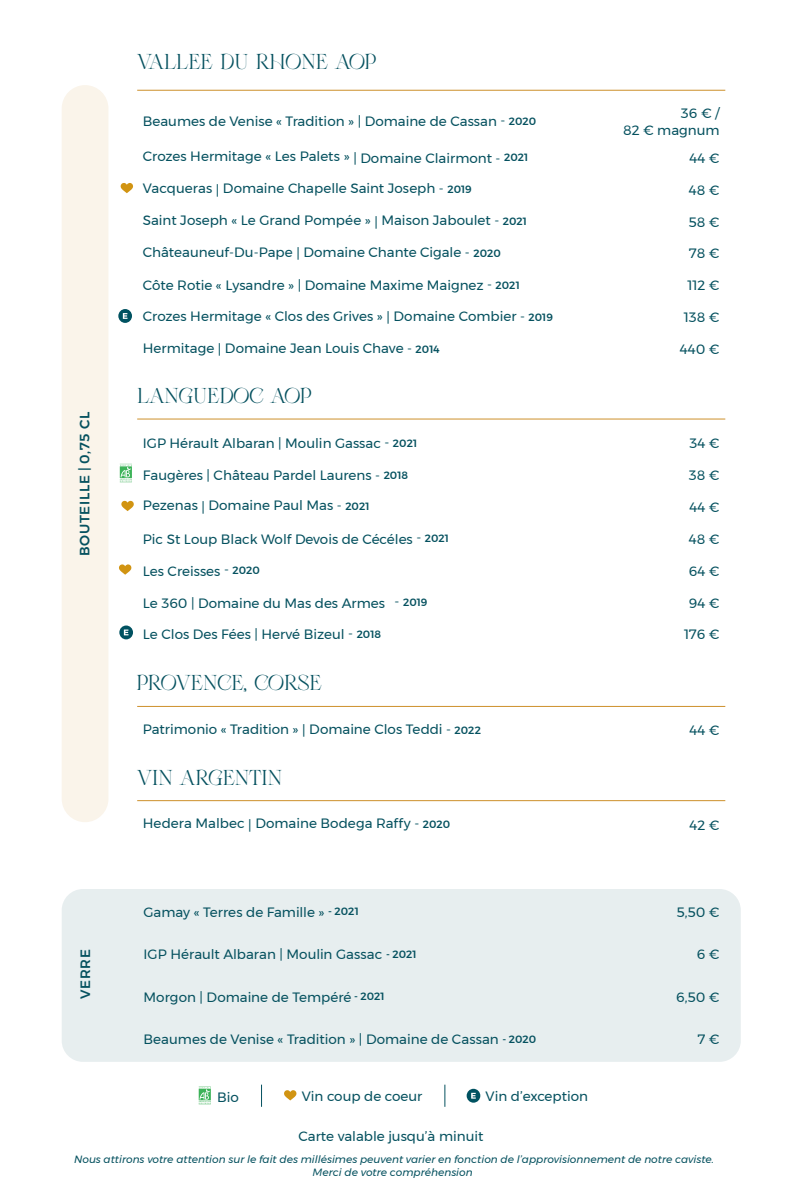
<style>
.page{position:relative;width:787px;height:1191px;background:#fff}
.page>*{position:absolute;margin:0;border:0;box-sizing:border-box;transform-origin:0 0}
.t1{font:24.45px "Glitther Syavina Freebies";color:#05515f}
.t2{font:13.5px/16.2px "Montserrat";color:#05515f;text-align:right}
.t3{font:500 13.5px "Montserrat";letter-spacing:.05em;color:#05515f}
.t4{font:italic 10.5px "Montserrat";color:#05515f}
.s1{font-weight:500;font-size:10.5px}
</style>
<div class="page">
<div style="left:62px;top:85px;width:46px;height:737px;background:#faf4ea;border-radius:23px"></div>
<div style="left:62px;top:889px;width:678px;height:172px;background:#e7eeef;border-radius:21px"></div>
<hr style="left:137px;top:419px;width:588px;height:1px;background:#cd902b">
<hr style="left:137px;top:706px;width:588px;height:1px;background:#cd902b">
<hr style="left:137px;top:800px;width:588px;height:1px;background:#cd902b">
<hr style="left:137px;top:90px;width:588px;height:1px;background:#cd902b">
<svg style="left:261px;top:1084px;width:1px;height:22px"></svg>
<svg style="left:444px;top:1084px;width:1px;height:22px"></svg>
<svg style="left:199px;top:1086px;width:12px;height:19px"></svg>
<svg style="left:284px;top:1090px;width:13px;height:10px"></svg>
<svg style="left:466px;top:1088px;width:14px;height:14px"></svg>
<svg style="left:471px;top:1092px;width:5px;height:6px"></svg>
<svg style="left:119px;top:564px;width:13px;height:11px"></svg>
<svg style="left:118px;top:309px;width:14px;height:14px"></svg>
<svg style="left:123px;top:313px;width:4px;height:6px"></svg>
<svg style="left:120px;top:464px;width:12px;height:19px"></svg>
<svg style="left:121px;top:500px;width:13px;height:11px"></svg>
<svg style="left:119px;top:625px;width:14px;height:14px"></svg>
<svg style="left:124px;top:629px;width:4px;height:6px"></svg>
<svg style="left:121px;top:183px;width:12px;height:10px"></svg>
<p class="t1" style="left:137px;top:50px;width:240px">VALLEE DU RHONE AOP</p>
<p class="t2" style="left:143px;top:113px;width:395px">Beaumes de Venise « Tradition » | Domaine de Cassan - <span class="s1">2020</span></p>
<p class="t2" style="left:623px;top:105px;width:98px">36 € /<br>82 € magnum</p>
<p class="t2" style="left:143px;top:148px;width:387px">Crozes Hermitage « Les Palets » | Domaine Clairmont - <span class="s1">2021</span></p>
<p class="t2" style="left:689px;top:150px;width:32px">44 €</p>
<p class="t2" style="left:143px;top:180px;width:330px">Vacqueras | Domaine Chapelle Saint Joseph - <span class="s1">2019</span></p>
<p class="t2" style="left:688px;top:182px;width:32px">48 €</p>
<p class="t2" style="left:143px;top:212px;width:385px">Saint Joseph « Le Grand Pompée » | Maison Jaboulet - <span class="s1">2021</span></p>
<p class="t2" style="left:688px;top:213px;width:33px">58 €</p>
<p class="t2" style="left:143px;top:244px;width:359px">Châteauneuf-Du-Pape | Domaine Chante Cigale - <span class="s1">2020</span></p>
<p class="t2" style="left:689px;top:245px;width:32px">78 €</p>
<p class="t2" style="left:143px;top:277px;width:378px">Côte Rotie « Lysandre » | Domaine Maxime Maignez - <span class="s1">2021</span></p>
<p class="t2" style="left:687px;top:277px;width:33px">112 €</p>
<p class="t2" style="left:143px;top:308px;width:411px">Crozes Hermitage « Clos des Grives » | Domaine Combier - <span class="s1">2019</span></p>
<p class="t2" style="left:684px;top:309px;width:37px">138 €</p>
<p class="t2" style="left:143px;top:340px;width:298px">Hermitage | Domaine Jean Louis Chave - <span class="s1">2014</span></p>
<p class="t2" style="left:679px;top:341px;width:41px">440 €</p>
<p class="t3" style="left:74px;top:556px;width:146px;rotate:-90deg">BOUTEILLE | 0,75 CL</p>
<p class="t3" style="left:75px;top:998px;width:51px;rotate:-90deg">VERRE</p>
<p class="t1" style="left:137px;top:384px;width:175px">LANGUEDOC AOP</p>
<p class="t2" style="left:143px;top:435px;width:276px">IGP Hérault Albaran | Moulin Gassac - <span class="s1">2021</span></p>
<p class="t2" style="left:689px;top:435px;width:32px">34 €</p>
<p class="t2" style="left:143px;top:467px;width:267px">Faugères | Château Pardel Laurens - <span class="s1">2018</span></p>
<p class="t2" style="left:689px;top:467px;width:32px">38 €</p>
<p class="t2" style="left:143px;top:497px;width:228px">Pezenas | Domaine Paul Mas - <span class="s1">2021</span></p>
<p class="t2" style="left:689px;top:499px;width:32px">44 €</p>
<p class="t2" style="left:143px;top:530px;width:307px">Pic St Loup Black Wolf Devois de Cécéles - <span class="s1">2021</span></p>
<p class="t2" style="left:688px;top:530px;width:32px">48 €</p>
<p class="t2" style="left:143px;top:562px;width:118px">Les Creisses - <span class="s1">2020</span></p>
<p class="t2" style="left:688px;top:562px;width:32px">64 €</p>
<p class="t2" style="left:143px;top:594px;width:286px">Le 360 | Domaine du Mas des Armes - <span class="s1">2019</span></p>
<p class="t2" style="left:689px;top:594px;width:32px">94 €</p>
<p class="t2" style="left:143px;top:626px;width:240px">Le Clos Des Fées | Hervé Bizeul - <span class="s1">2018</span></p>
<p class="t2" style="left:684px;top:626px;width:37px">176 €</p>
<p class="t1" style="left:137px;top:671px;width:186px">PROVENCE, CORSE</p>
<p class="t2" style="left:143px;top:721px;width:339px">Patrimonio « Tradition » | Domaine Clos Teddi - <span class="s1">2022</span></p>
<p class="t2" style="left:689px;top:722px;width:32px">44 €</p>
<p class="t1" style="left:137px;top:765px;width:147px">VIN ARGENTIN</p>
<p class="t2" style="left:143px;top:815px;width:309px">Hedera Malbec | Domaine Bodega Raffy - <span class="s1">2020</span></p>
<p class="t2" style="left:689px;top:816px;width:32px">42 €</p>
<p class="t2" style="left:143px;top:903px;width:217px">Gamay « Terres de Famille » <span class="s1">- 2021</span></p>
<p class="t2" style="left:676px;top:903px;width:45px">5,50 €</p>
<p class="t2" style="left:143px;top:946px;width:274px">IGP Hérault Albaran | Moulin Gassac <span class="s1">- 2021</span></p>
<p class="t2" style="left:696px;top:946px;width:24px">6 €</p>
<p class="t2" style="left:143px;top:988px;width:242px">Morgon | Domaine de Tempéré <span class="s1">- 2021</span></p>
<p class="t2" style="left:676px;top:988px;width:45px">6,50 €</p>
<p class="t2" style="left:143px;top:1031px;width:394px">Beaumes de Venise « Tradition » | Domaine de Cassan <span class="s1">- 2020</span></p>
<p class="t2" style="left:697px;top:1031px;width:23px">7 €</p>
<p class="t2" style="left:217px;top:1088px;width:23px">Bio</p>
<p class="t2" style="left:302px;top:1087px;width:122px">Vin coup de coeur</p>
<p class="t2" style="left:485px;top:1087px;width:104px">Vin d’exception</p>
<p class="t2" style="left:298px;top:1128px;width:186px">Carte valable jusqu’à minuit</p>
<p class="t4" style="left:74px;top:1151px;width:641px">Nous attirons votre attention sur le fait des millésimes peuvent varier en fonction de l’approvisionnement de notre caviste.</p>
<p class="t4" style="left:312px;top:1164px;width:161px">Merci de votre compréhension</p>
</div>
